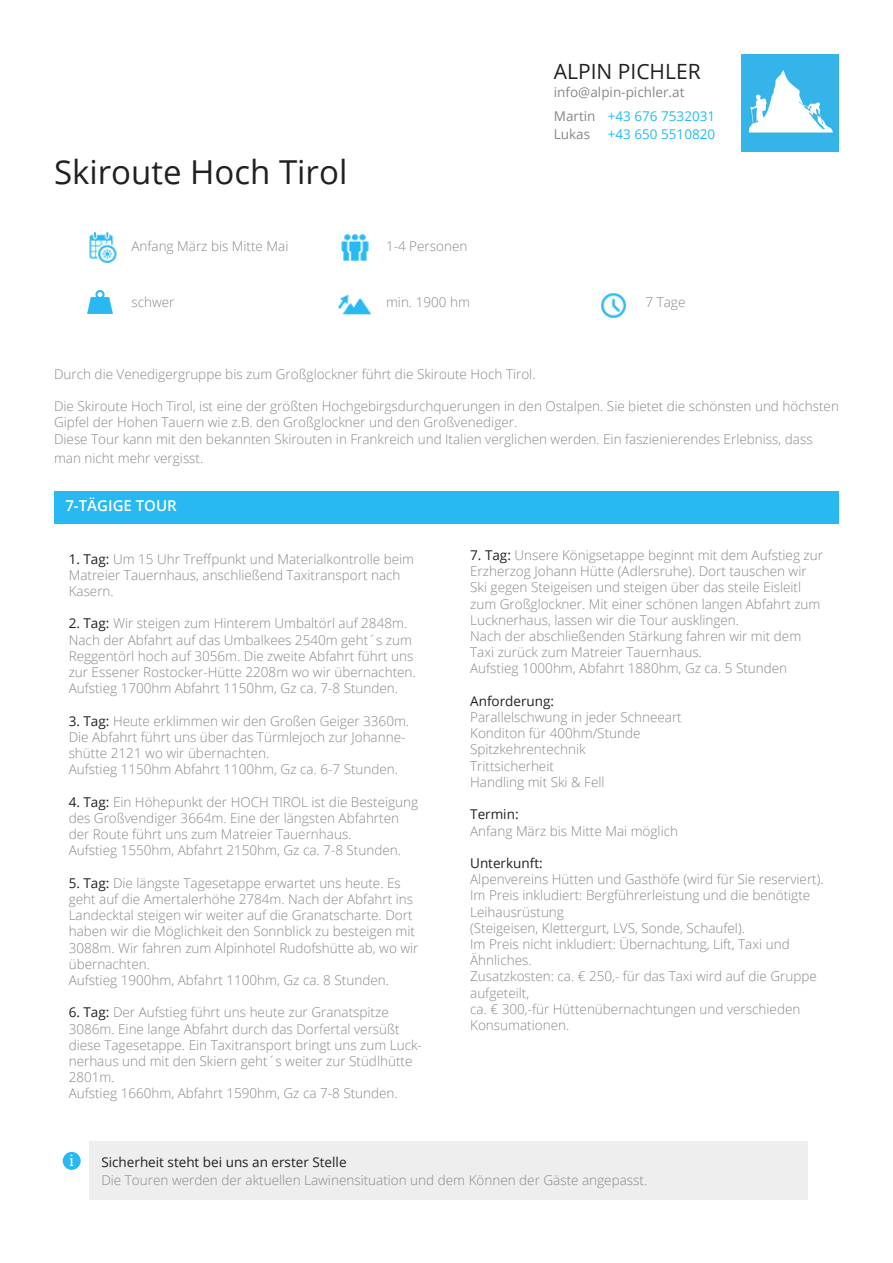
<style>
.page{position:relative;width:893px;height:1263px;background:#fff}
.page>*{position:absolute;margin:0;border:0;box-sizing:border-box;transform-origin:0 0}
.t1{font:33px "Open Sans";color:#231f20}
.t2{font:21px "Open Sans";color:#231f20}
.t3{font:18px "Minion Pro";color:#fff}
.t4{font:600 15px "Open Sans";color:#fff}
.t5{font:300 13.5px/16.2px "Open Sans";color:#888}
.t6{font:13.5px "Open Sans";color:#231f20}
.t7{font:13.5px "Open Sans";color:#28b9f3}
.t8{font:13.5px "Open Sans";color:#888}
.s1{color:#888}
.s2{font-weight:400;color:#231f20}
</style>
<div class="page">
<div style="left:54px;top:491px;width:383px;height:32px;background:#28b9f3"></div>
<div style="left:430px;top:491px;width:408px;height:32px;background:#28b9f3"></div>
<img style="left:87px;top:290px;width:26px;height:24px">
<img style="left:601px;top:293px;width:25px;height:25px">
<img style="left:338px;top:294px;width:33px;height:21px">
<img style="left:89px;top:232px;width:28px;height:31px">
<img style="left:341px;top:234px;width:28px;height:27px">
<img style="left:741px;top:54px;width:97px;height:97px">
<div style="left:89px;top:1141px;width:719px;height:59px;background:#eee"></div>
<div style="left:63px;top:1152px;width:18px;height:18px;background:#28b9f3;border-radius:50%"></div>
<p class="t1" style="left:54px;top:150px;width:295px">Skiroute Hoch Tirol</p>
<p class="t5" style="left:131px;top:237px;width:159px">Anfang März bis Mitte Mai</p>
<p class="t5" style="left:386px;top:237px;width:83px">1-4 Personen</p>
<p class="t2" style="left:554px;top:57px;width:148px">ALPIN PICHLER</p>
<p class="t8" style="left:554px;top:83px;width:132px">info@alpin-pichler.at</p>
<p class="t7" style="left:554px;top:107px;width:163px"><span class="s1">Martin</span> +43 676 7532031</p>
<p class="t8" style="left:554px;top:125px;width:38px">Lukas</p>
<p class="t7" style="left:608px;top:125px;width:109px">+43 650 5510820</p>
<p class="t5" style="left:131px;top:294px;width:45px">schwer</p>
<p class="t5" style="left:386px;top:294px;width:85px">min. 1900 hm</p>
<p class="t5" style="left:645px;top:294px;width:41px">7 Tage</p>
<p class="t5" style="left:54px;top:365px;width:483px">Durch die Venedigergruppe bis zum Großglockner führt die Skiroute Hoch Tirol.</p>
<p class="t5" style="left:54px;top:398px;width:786px">Die Skiroute Hoch Tirol, ist eine der größten Hochgebirgsdurchquerungen in den Ostalpen. Sie bietet die schönsten und höchsten<br>Gipfel der Hohen Tauern wie z.B. den Großglockner und den Großvenediger.</p>
<p class="t5" style="left:54px;top:428px;width:760px;line-height:19.8px">Diese Tour kann mit den bekannten Skirouten in Frankreich und Italien verglichen werden. Ein faszienierendes Erlebniss, dass man nicht mehr vergisst.</p>
<p class="t4" style="left:65px;top:496px;width:113px">7-TÄGIGE TOUR</p>
<p class="t5" style="left:69px;top:550px;width:347px"><span class="s2">1. Tag:</span> Um 15 Uhr Treffpunkt und Materialkontrolle beim<br>Matreier Tauernhaus, anschließend Taxitransport nach<br>Kasern.</p>
<p class="t5" style="left:69px;top:615px;width:349px"><span class="s2">2. Tag:</span> Wir steigen zum Hinterem Umbaltörl auf 2848m.<br>Nach der Abfahrt auf das Umbalkees 2540m geht´s zum Reggentörl hoch auf 3056m. Die zweite Abfahrt führt uns zur Essener Rostocker-Hütte 2208m wo wir übernachten.</p>
<p class="t5" style="left:69px;top:680px;width:331px">Aufstieg 1700hm Abfahrt 1150hm, Gz ca. 7-8 Stunden.</p>
<p class="t5" style="left:69px;top:712px;width:342px"><span class="s2">3. Tag:</span> Heute erklimmen wir den Großen Geiger 3360m.<br>Die Abfahrt führt uns über das Türmlejoch zur Johanne&shy;shütte 2121 wo wir übernachten.</p>
<p class="t5" style="left:69px;top:761px;width:331px">Aufstieg 1150hm Abfahrt 1100hm, Gz ca. 6-7 Stunden.</p>
<p class="t5" style="left:69px;top:793px;width:351px"><span class="s2">4. Tag:</span> Ein Höhepunkt der HOCH TIROL ist die Besteigung des Großvendiger 3664m. Eine der längsten Abfahrten der Route führt uns zum Matreier Tauernhaus.</p>
<p class="t5" style="left:69px;top:842px;width:334px">Aufstieg 1550hm, Abfahrt 2150hm, Gz ca. 7-8 Stunden.</p>
<p class="t5" style="left:69px;top:874px;width:351px"><span class="s2">5. Tag:</span> Die längste Tagesetappe erwartet uns heute. Es geht auf die Amertalerhöhe 2784m. Nach der Abfahrt ins Landecktal steigen wir weiter auf die Granatscharte. Dort haben wir die Möglichkeit den Sonnblick zu besteigen mit 3088m. Wir fahren zum Alpinhotel Rudofshütte ab, wo wir übernachten.</p>
<p class="t5" style="left:69px;top:971px;width:322px">Aufstieg 1900hm, Abfahrt 1100hm, Gz ca. 8 Stunden.</p>
<p class="t5" style="left:69px;top:1004px;width:355px"><span class="s2">6. Tag:</span> Der Aufstieg führt uns heute zur Granatspitze 3086m. Eine lange Abfahrt durch das Dorfertal versüßt diese Tagesetappe. Ein Taxitransport bringt uns zum Luck&shy;nerhaus und mit den Skiern geht´s weiter zur Stüdlhütte 2801m.</p>
<p class="t5" style="left:69px;top:1085px;width:331px">Aufstieg 1660hm, Abfahrt 1590hm, Gz ca 7-8 Stunden.</p>
<p class="t5" style="left:470px;top:547px;width:354px"><span class="s2">7. Tag:</span> Unsere Königsetappe beginnt mit dem Aufstieg zur Erzherzog Johann Hütte (Adlersruhe). Dort tauschen wir Ski gegen Steigeisen und steigen über das steile Eisleitl zum Großglockner. Mit einer schönen langen Abfahrt zum Lucknerhaus, lassen wir die Tour ausklingen.</p>
<p class="t5" style="left:470px;top:628px;width:333px">Nach der abschließenden Stärkung fahren wir mit dem<br>Taxi zurück zum Matreier Tauernhaus.</p>
<p class="t5" style="left:470px;top:660px;width:319px">Aufstieg 1000hm, Abfahrt 1880hm, Gz ca. 5 Stunden</p>
<p class="t6" style="left:470px;top:692px;width:85px">Anforderung:</p>
<p class="t5" style="left:470px;top:709px;width:213px">Parallelschwung in jeder Schneeart</p>
<p class="t5" style="left:470px;top:725px;width:172px">Konditon für 400hm/Stunde</p>
<p class="t5" style="left:470px;top:741px;width:117px">Spitzkehrentechnik</p>
<p class="t5" style="left:470px;top:757px;width:85px">Trittsicherheit</p>
<p class="t5" style="left:470px;top:773px;width:136px">Handling mit Ski &amp; Fell</p>
<p class="t6" style="left:470px;top:805px;width:50px">Termin:</p>
<p class="t5" style="left:470px;top:822px;width:209px">Anfang März bis Mitte Mai möglich</p>
<p class="t6" style="left:470px;top:854px;width:74px">Unterkunft:</p>
<p class="t5" style="left:470px;top:871px;width:355px">Alpenvereins Hütten und Gasthöfe (wird für Sie reserviert).</p>
<p class="t5" style="left:470px;top:887px;width:342px">Im Preis inkludiert: Bergführerleistung und die benötigte<br>Leihausrüstung</p>
<p class="t5" style="left:470px;top:919px;width:276px">(Steigeisen, Klettergurt, LVS, Sonde, Schaufel).</p>
<p class="t5" style="left:470px;top:935px;width:321px">Im Preis nicht inkludiert: Übernachtung, Lift, Taxi und<br>Ähnliches.</p>
<p class="t5" style="left:470px;top:968px;width:348px">Zusatzkosten: ca. € 250,- für das Taxi wird auf die Gruppe aufgeteilt,</p>
<p class="t5" style="left:470px;top:1000px;width:332px">ca. € 300,-für Hüttenübernachtungen und verschieden<br>Konsumationen.</p>
<p class="t3" style="left:69px;top:1149px;width:6px">i</p>
<p class="t6" style="left:101px;top:1153px;width:247px">Sicherheit steht bei uns an erster Stelle</p>
<p class="t5" style="left:101px;top:1171px;width:547px">Die Touren werden der aktuellen Lawinensituation und dem Können der Gäste angepasst.</p>
</div>
